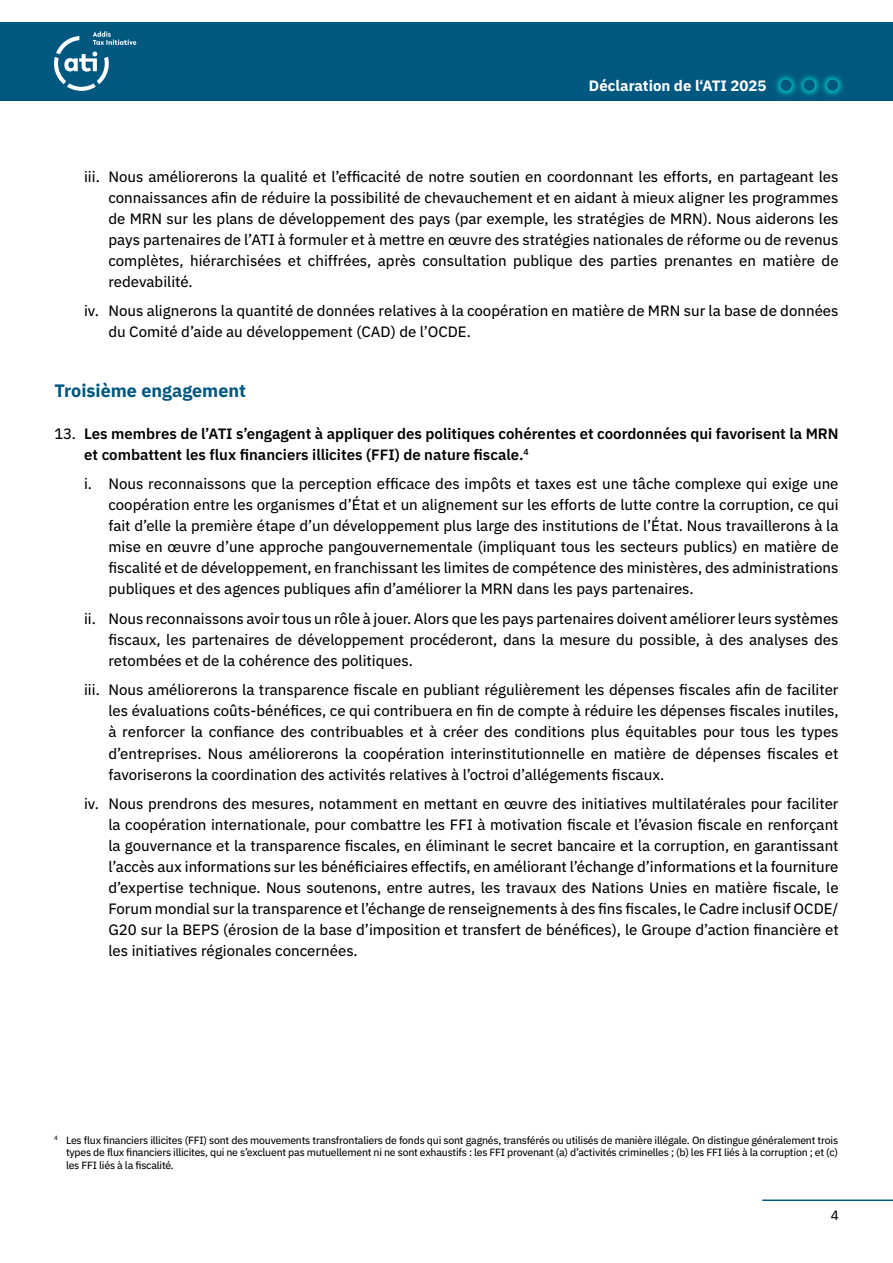
<style>
.page{position:relative;width:893px;height:1263px;background:#fff}
.page>*{position:absolute;margin:0;border:0;box-sizing:border-box;transform-origin:0 0}
.t1{font:700 18px "IBM Plex Sans";color:#005880}
.t2{font:15px/21px "IBM Plex Sans Text";color:#000;text-align:justify}
.t3{font:600 15px/21px "IBM Plex Sans";color:#000}
.t4{font:700 15px "IBM Plex Sans";color:#fff}
.t5{font:13.5px "IBM Plex Sans Text";color:#000}
.t6{font:10.5px/12.6px "IBM Plex Sans Text";letter-spacing:-.02em;color:#000;text-align:justify}
.s1{font-family:"IBM Plex Sans Text";font-weight:400}
</style>
<div class="page">
<div style="left:0;top:22px;width:893px;height:79px;background:#005880"></div>
<svg style="left:822px;top:74px;width:21px;height:22px"></svg>
<div style="left:827px;top:80px;width:11px;height:11px;background:#005880;border-radius:50%"></div>
<svg style="left:799px;top:74px;width:23px;height:22px"></svg>
<div style="left:804px;top:80px;width:11px;height:11px;background:#005880;border-radius:50%"></div>
<svg style="left:775px;top:75px;width:24px;height:21px"></svg>
<div style="left:780px;top:80px;width:12px;height:11px;background:#005880;border-radius:50%"></div>
<svg style="left:54px;top:31px;width:82px;height:60px"></svg>
<hr style="left:762px;top:1199px;width:131px;height:2px;background:#005880">
<p class="t4" style="left:589px;top:74px;width:179px">Déclaration de l‘ATI 2025</p>
<p class="t2" style="left:108px;top:165px;width:732px;text-indent:-24px">iii. Nous améliorerons la qualité et l’efficacité de notre soutien en coordonnant les efforts, en partageant les connaissances afin de réduire la possibilité de chevauchement et en aidant à mieux aligner les programmes de MRN sur les plans de développement des pays (par exemple, les stratégies de MRN). Nous aiderons les pays partenaires de l’ATI à formuler et à mettre en œuvre des stratégies nationales de réforme ou de revenus complètes, hiérarchisées et chiffrées, après consultation publique des parties prenantes en matière de redevabilité.</p>
<p class="t2" style="left:108px;top:299px;width:732px;text-indent:-24px">iv. Nous alignerons la quantité de données relatives à la coopération en matière de MRN sur la base de données du Comité d’aide au développement (CAD) de l’OCDE.</p>
<p class="t1" style="left:54px;top:376px;width:193px">Troisième engagement</p>
<p class="t3" style="left:84px;top:422px;width:756px;text-indent:-30px"><span class="s1">13.</span> Les membres de l’ATI s’engagent à appliquer des politiques cohérentes et coordonnées qui favorisent la MRN et combattent les flux financiers illicites (FFI) de nature fiscale.<sup>4</sup></p>
<p class="t2" style="left:108px;top:472px;width:732px;text-indent:-24px">i. Nous reconnaissons que la perception efficace des impôts et taxes est une tâche complexe qui exige une coopération entre les organismes d’État et un alignement sur les efforts de lutte contre la corruption, ce qui fait d’elle la première étape d’un développement plus large des institutions de l’État. Nous travaillerons à la mise en œuvre d’une approche pangouvernementale (impliquant tous les secteurs publics) en matière de fiscalité et de développement, en franchissant les limites de compétence des ministères, des administrations publiques et des agences publiques afin d’améliorer la MRN dans les pays partenaires.</p>
<p class="t2" style="left:108px;top:607px;width:732px;text-indent:-24px">ii. Nous reconnaissons avoir tous un rôle à jouer. Alors que les pays partenaires doivent améliorer leurs systèmes fiscaux, les partenaires de développement procéderont, dans la mesure du possible, à des analyses des retombées et de la cohérence des politiques.</p>
<p class="t2" style="left:108px;top:678px;width:732px;text-indent:-24px">iii. Nous améliorerons la transparence fiscale en publiant régulièrement les dépenses fiscales afin de faciliter les évaluations coûts-bénéfices, ce qui contribuera en fin de compte à réduire les dépenses fiscales inutiles, à renforcer la confiance des contribuables et à créer des conditions plus équitables pour tous les types d’entreprises. Nous améliorerons la coopération interinstitutionnelle en matière de dépenses fiscales et favoriserons la coordination des activités relatives à l’octroi d’allégements fiscaux.</p>
<p class="t2" style="left:108px;top:792px;width:732px;text-indent:-24px">iv. Nous prendrons des mesures, notamment en mettant en œuvre des initiatives multilatérales pour faciliter la coopération internationale, pour combattre les FFI à motivation fiscale et l’évasion fiscale en renforçant la gouvernance et la transparence fiscales, en éliminant le secret bancaire et la corruption, en garantissant l’accès aux informations sur les bénéficiaires effectifs, en améliorant l’échange d’informations et la fourniture d’expertise technique. Nous soutenons, entre autres, les travaux des Nations Unies en matière fiscale, le Forum mondial sur la transparence et l’échange de renseignements à des fins fiscales, le Cadre inclusif OCDE/ G20 sur la BEPS (érosion de la base d’imposition et transfert de bénéfices), le Groupe d’action financière et les initiatives régionales concernées.</p>
<p class="t6" style="left:66px;top:1133px;width:774px;text-indent:-12px"><sup>4</sup> Les flux financiers illicites (FFI) sont des mouvements transfrontaliers de fonds qui sont gagnés, transférés ou utilisés de manière illégale. On distingue généralement trois types de flux financiers illicites, qui ne s’excluent pas mutuellement ni ne sont exhaustifs : les FFI provenant (a) d’activités criminelles ; (b) les FFI liés à la corruption ; et (c) les FFI liés à la fiscalité.</p>
<p class="t5" style="left:831px;top:1204px;width:10px">4</p>
</div>
